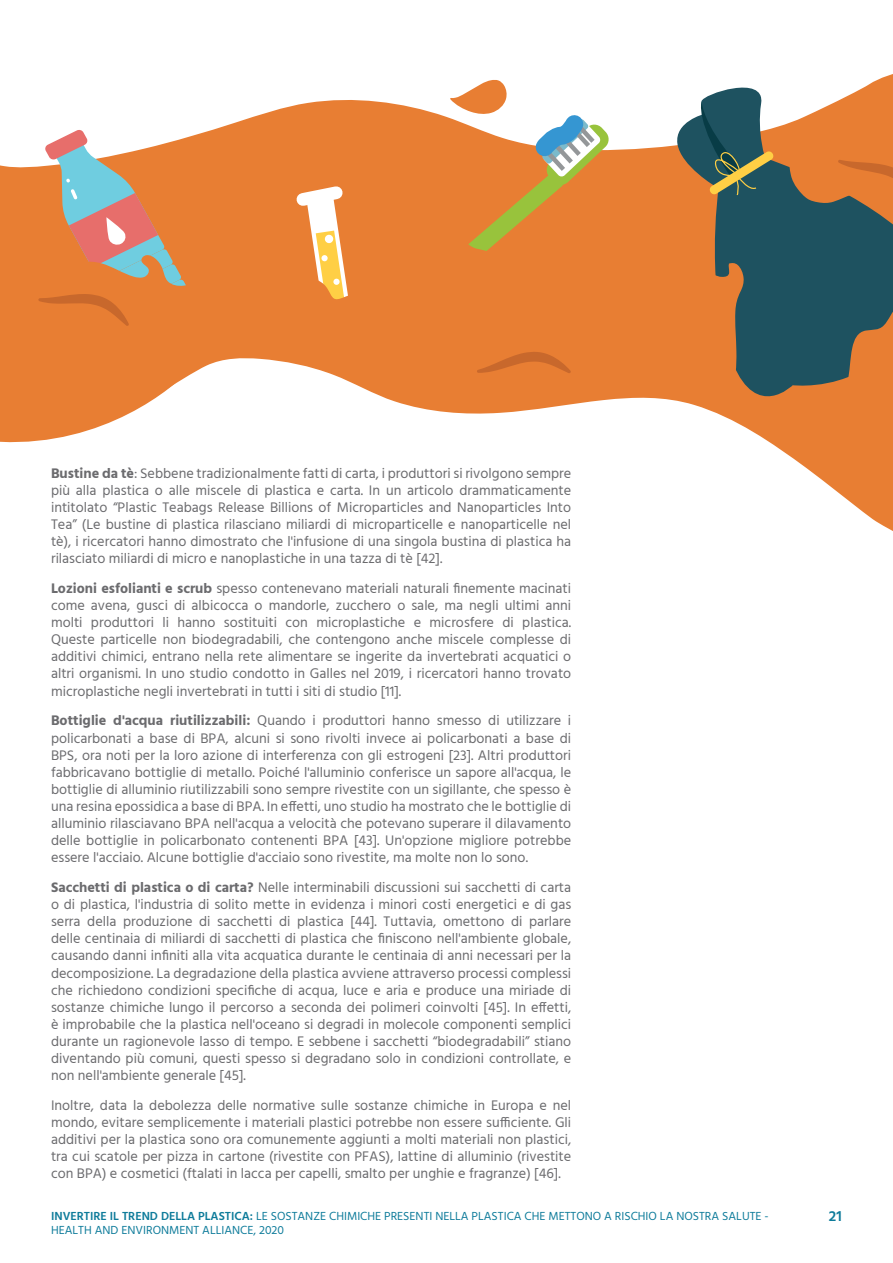
<style>
.page{position:relative;width:893px;height:1263px;background:#fff}
.page>*{position:absolute;margin:0;border:0;box-sizing:border-box;transform-origin:0 0}
.t1{font:600 15px "Hind";color:#0d7b9a}
.BODY{font:14.25px/17.1px "Hind";color:#6b6b6e;text-align:justify}
.t2{font:12px "Hind";color:#0d7b9a}
.s1{font-weight:700}
.s2{font-weight:600}
</style>
<div class="page">
<svg style="left:176px;top:74px;width:717px;height:457px"></svg>
<svg style="left:0;top:165px;width:176px;height:278px;background:#eb904f"></svg>
<svg style="left:477px;top:352px;width:94px;height:21px;background:#db7530"></svg>
<svg style="left:404px;top:80px;width:206px;height:206px"></svg>
<svg style="left:704px;top:159px;width:189px;height:262px;background:#435a58"></svg>
<svg style="left:674px;top:74px;width:100px;height:122px"></svg>
<svg style="left:697px;top:252px;width:47px;height:149px;background:#c4763a"></svg>
<svg style="left:835px;top:299px;width:58px;height:109px;background:#966c45"></svg>
<svg style="left:788px;top:156px;width:105px;height:53px;background:#c37439"></svg>
<svg style="left:38px;top:129px;width:199px;height:219px;background:#da8f5b"></svg>
<svg style="left:288px;top:178px;width:80px;height:155px;background:#ed9954"></svg>
<p class="BODY" style="left:51px;top:465px;width:522px"><span class="s1">Bustine da tè</span>: Sebbene tradizionalmente fatti di carta, i produttori si rivolgono sempre più alla plastica o alle miscele di plastica e carta. In un articolo drammaticamente intitolato “Plastic Teabags Release Billions of Microparticles and Nanoparticles Into Tea” (Le bustine di plastica rilasciano miliardi di microparticelle e nanoparticelle nel tè), i ricercatori hanno dimostrato che l'infusione di una singola bustina di plastica ha rilasciato miliardi di micro e nanoplastiche in una tazza di tè [42].</p>
<p class="BODY" style="left:51px;top:580px;width:522px"><span class="s1">Lozioni esfolianti e scrub</span> spesso contenevano materiali naturali finemente macinati come avena, gusci di albicocca o mandorle, zucchero o sale, ma negli ultimi anni molti produttori li hanno sostituiti con microplastiche e microsfere di plastica.<br>Queste particelle non biodegradabili, che contengono anche miscele complesse di additivi chimici, entrano nella rete alimentare se ingerite da invertebrati acquatici o altri organismi. In uno studio condotto in Galles nel 2019, i ricercatori hanno trovato microplastiche negli invertebrati in tutti i siti di studio [11].</p>
<p class="BODY" style="left:51px;top:713px;width:522px"><span class="s1">Bottiglie d'acqua riutilizzabili:</span> Quando i produttori hanno smesso di utilizzare i policarbonati a base di BPA, alcuni si sono rivolti invece ai policarbonati a base di BPS, ora noti per la loro azione di interferenza con gli estrogeni [23]. Altri produttori fabbricavano bottiglie di metallo. Poiché l'alluminio conferisce un sapore all'acqua, le bottiglie di alluminio riutilizzabili sono sempre rivestite con un sigillante, che spesso è una resina epossidica a base di BPA. In effetti, uno studio ha mostrato che le bottiglie di alluminio rilasciavano BPA nell'acqua a velocità che potevano superare il dilavamento delle bottiglie in policarbonato contenenti BPA [43]. Un'opzione migliore potrebbe essere l'acciaio. Alcune bottiglie d'acciaio sono rivestite, ma molte non lo sono.</p>
<p class="BODY" style="left:51px;top:879px;width:522px"><span class="s1">Sacchetti di plastica o di carta?</span> Nelle interminabili discussioni sui sacchetti di carta o di plastica, l'industria di solito mette in evidenza i minori costi energetici e di gas serra della produzione di sacchetti di plastica [44]. Tuttavia, omettono di parlare delle centinaia di miliardi di sacchetti di plastica che finiscono nell'ambiente globale, causando danni infiniti alla vita acquatica durante le centinaia di anni necessari per la decomposizione. La degradazione della plastica avviene attraverso processi complessi che richiedono condizioni specifiche di acqua, luce e aria e produce una miriade di sostanze chimiche lungo il percorso a seconda dei polimeri coinvolti [45]. In effetti, è improbabile che la plastica nell'oceano si degradi in molecole componenti semplici durante un ragionevole lasso di tempo. E sebbene i sacchetti “biodegradabili” stiano diventando più comuni, questi spesso si degradano solo in condizioni controllate, e non nell'ambiente generale [45].</p>
<p class="BODY" style="left:51px;top:1097px;width:522px">Inoltre, data la debolezza delle normative sulle sostanze chimiche in Europa e nel mondo, evitare semplicemente i materiali plastici potrebbe non essere sufficiente. Gli additivi per la plastica sono ora comunemente aggiunti a molti materiali non plastici, tra cui scatole per pizza in cartone (rivestite con PFAS), lattine di alluminio (rivestite con BPA) e cosmetici (ftalati in lacca per capelli, smalto per unghie e fragranze) [46].</p>
<p class="t2" style="left:51px;top:1207px;width:719px"><span class="s2">INVERTIRE IL TREND DELLA PLASTICA:</span> LE SOSTANZE CHIMICHE PRESENTI NELLA PLASTICA CHE METTONO A RISCHIO LA NOSTRA SALUTE -</p>
<p class="t1" style="left:829px;top:1205px;width:14px">21</p>
<p class="t2" style="left:51px;top:1222px;width:235px">HEALTH AND ENVIRONMENT ALLIANCE, 2020</p>
</div>
